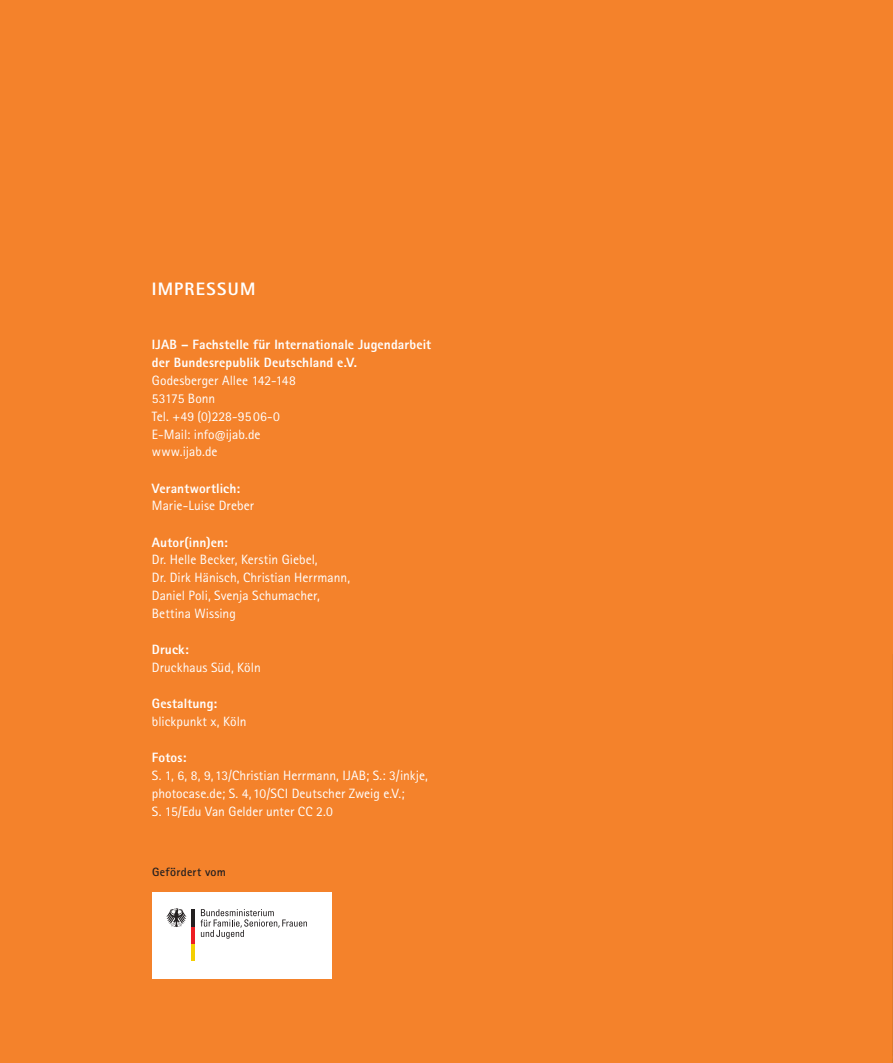
<style>
.page{position:relative;width:893px;height:1063px;background:#f4822b}
.page>*{position:absolute;margin:0;border:0;box-sizing:border-box;transform-origin:0 0}
.t1{font:800 18px "Rotis Sans Serif Pro";letter-spacing:.07em;color:#fff}
.t2{font:13.5px/18px "Rotis Sans Serif Pro";letter-spacing:.005em;color:#fff}
.t3{font:800 13.5px/18px "Rotis Sans Serif Pro";letter-spacing:.01em;color:#fff}
.t4{font:700 12px "Rotis Sans Serif Pro";letter-spacing:.02em;color:#231f20}
</style>
<div class="page">
<div style="left:152px;top:892px;width:179px;height:86px;background:#fff"></div>
<svg style="left:201px;top:909px;width:106px;height:30px"></svg>
<hr style="left:192px;top:944px;width:3px;height:17px;background:#f4cf02">
<hr style="left:192px;top:926px;width:3px;height:18px;background:#ee1d23">
<hr style="left:192px;top:909px;width:3px;height:18px;background:#231f20">
<svg style="left:166px;top:908px;width:20px;height:19px"></svg>
<h1 class="t1" style="left:152px;top:277px;width:105px">IMPRESSUM</h1>
<p class="t3" style="left:152px;top:335px;width:281px">IJAB – Fachstelle für Internationale Jugendarbeit der Bundesrepublik Deutschland e.V.</p>
<p class="t2" style="left:152px;top:371px;width:145px">Godesberger Allee 142-148<br>53175 Bonn<br>Tel. +49 (0)228-95 06-0<br>E-Mail: info@ijab.de www.ijab.de</p>
<p class="t3" style="left:152px;top:479px;width:90px">Verantwortlich:</p>
<p class="t2" style="left:152px;top:497px;width:104px">Marie-Luise Dreber</p>
<p class="t3" style="left:152px;top:533px;width:77px">Autor(inn)en:</p>
<p class="t2" style="left:152px;top:551px;width:200px">Dr. Helle Becker, Kerstin Giebel,<br>Dr. Dirk Hänisch, Christian Herrmann,<br>Daniel Poli, Svenja Schumacher,<br>Bettina Wissing</p>
<p class="t3" style="left:152px;top:641px;width:38px">Druck:</p>
<p class="t2" style="left:152px;top:659px;width:110px">Druckhaus Süd, Köln</p>
<p class="t3" style="left:152px;top:695px;width:67px">Gestaltung:</p>
<p class="t2" style="left:152px;top:713px;width:96px">blickpunkt x, Köln</p>
<p class="t3" style="left:152px;top:749px;width:36px">Fotos:</p>
<p class="t2" style="left:152px;top:767px;width:277px">S. 1, 6, 8, 9, 13/Christian Herrmann, IJAB; S.: 3/inkje, photocase.de; S. 4, 10/SCI Deutscher Zweig e.V.;<br>S. 15/Edu Van Gelder unter CC 2.0</p>
<p class="t4" style="left:152px;top:864px;width:75px">Gefördert vom</p>
</div>
